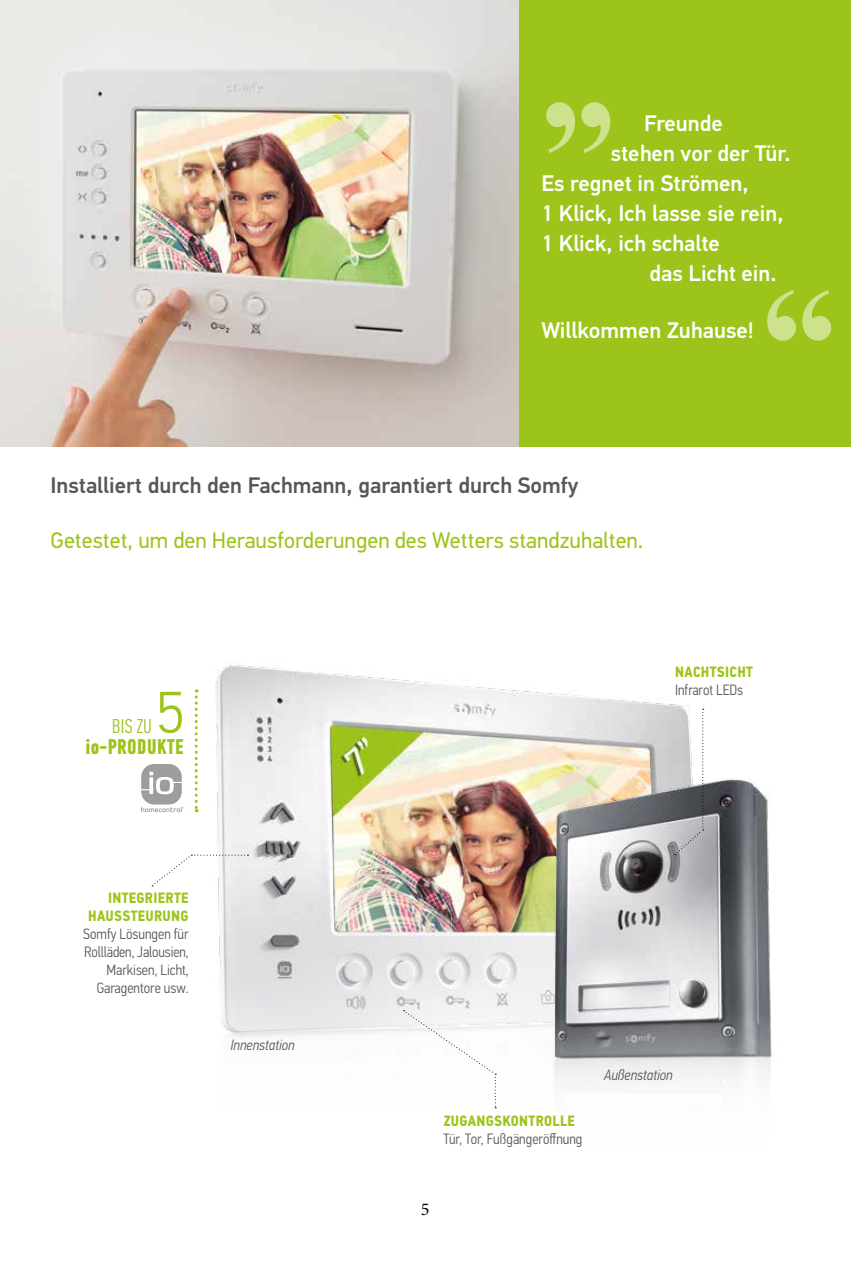
<style>
.page{position:relative;width:851px;height:1263px;background:#fff}
.page>*{position:absolute;margin:0;border:0;box-sizing:border-box;transform-origin:0 0}
.t1{font:300 58.95px "PF Din Text Pro";color:#9dc41a}
.t2{font:500 22.5px "PF Din Text Pro";color:#fff}
.t3{font:22.5px "PF Din Text Pro";color:#9dc41a}
.t4{font:500 22.5px "PF Din Text Pro";color:#575756}
.t5{font:700 21.45px "PF Din Text Comp Pro";letter-spacing:.02em;color:#9dc41a}
.t6{font:300 20.1px "PF Din Text Comp Pro";color:#9dc41a}
.t7{font:18px "Minion Pro";color:#000}
.t8{font:300 15px/18px "PF Din Text Cond Pro";color:#575756;text-align:right}
.t9{font:700 15px/18px "PF Din Text Cond Pro";letter-spacing:.02em;color:#9dc41a;text-align:right}
.t10{font:italic 300 15px "PF Din Text Cond Pro";color:#575756}
</style>
<div class="page">
<img style="left:215px;top:665px;width:475px;height:372px">
<img style="left:461px;top:755px;width:311px;height:354px">
<svg style="left:152px;top:855px;width:96px;height:31px"></svg>
<svg style="left:403px;top:1010px;width:93px;height:98px"></svg>
<svg style="left:675px;top:709px;width:28px;height:146px"></svg>
<svg style="left:195px;top:689px;width:3px;height:123px"></svg>
<svg style="left:141px;top:764px;width:43px;height:48px"></svg>
<div style="left:160px;top:780px;width:10px;height:11px;background:#9d9d9c;border-radius:50%"></div>
<img style="left:0;top:0;width:520px;height:446px">
<div style="left:520px;top:0;width:330px;height:446px;background:#9dc41a"></div>
<svg style="left:546px;top:102px;width:64px;height:51px"></svg>
<svg style="left:767px;top:290px;width:64px;height:51px"></svg>
<p class="t2" style="left:644px;top:110px;width:80px">Freunde</p>
<p class="t2" style="left:610px;top:140px;width:181px">stehen vor der Tür.</p>
<p class="t2" style="left:541px;top:170px;width:209px">Es regnet in Strömen,</p>
<p class="t2" style="left:541px;top:200px;width:243px">1 Klick, Ich lasse sie rein,</p>
<p class="t2" style="left:541px;top:230px;width:180px">1 Klick, ich schalte</p>
<p class="t2" style="left:649px;top:260px;width:128px">das Licht ein.</p>
<p class="t2" style="left:541px;top:317px;width:214px">Willkommen Zuhause!</p>
<p class="t4" style="left:51px;top:472px;width:529px">Installiert durch den Fachmann, garantiert durch Somfy</p>
<p class="t3" style="left:51px;top:527px;width:594px">Getestet, um den Herausforderungen des Wetters standzuhalten.</p>
<h1 class="t1" style="left:156px;top:679px;width:30px">5</h1>
<p class="t5" style="left:86px;top:733px;width:100px">io-PRODUKTE</p>
<p class="t6" style="left:112px;top:715px;width:41px">BIS ZU</p>
<p class="t9" style="left:675px;top:663px;width:79px">NACHTSICHT</p>
<p class="t8" style="left:675px;top:681px;width:70px">Infrarot LEDs</p>
<p class="t9" style="left:88px;top:889px;width:102px">INTEGRIERTE<br>HAUSSTEURUNG</p>
<p class="t8" style="left:83px;top:925px;width:107px">Somfy Lösungen für<br>Rollläden, Jalousien,<br>Markisen, Licht,<br>Garagentore usw.</p>
<p class="t10" style="left:230px;top:1036px;width:66px">Innenstation</p>
<p class="t9" style="left:443px;top:1112px;width:133px">ZUGANGSKONTROLLE</p>
<p class="t8" style="left:443px;top:1130px;width:140px">Tür, Tor, Fußgängeröffnung</p>
<p class="t10" style="left:604px;top:1066px;width:70px">Außenstation</p>
<p class="t7" style="left:421px;top:1197px;width:10px">5</p>
</div>
